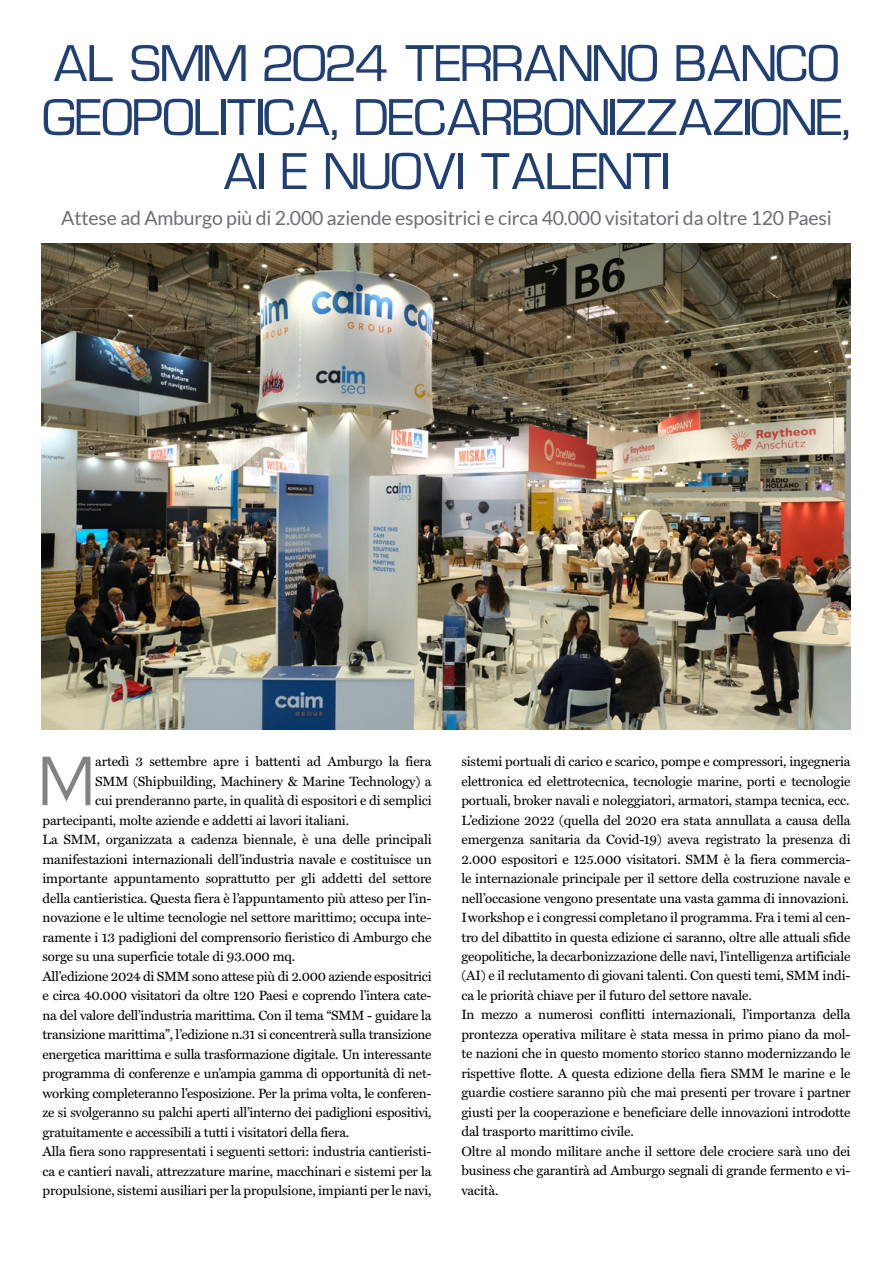
<style>
.page{position:relative;width:893px;height:1263px;background:#fff}
.page>*{position:absolute;margin:0;border:0;box-sizing:border-box;transform-origin:0 0}
.t1{font:69.15px "Red Hat Display";color:#828282}
.t2{font:58.5px/54px "Euro Style Normal";letter-spacing:.01em;color:#203f74;text-align:center}
.t3{font:19.5px "Lato";letter-spacing:-.01em;color:#6d6e71}
.t4{font:13.5px/19.5px "Miller Text Roman";letter-spacing:-.01em;color:#000}
</style>
<div class="page">
<img style="left:42px;top:243px;width:808px;height:486px">
<h2 class="t2" style="left:43px;top:40px;width:808px">AL SMM 2024 TERRANNO BANCO<br>GEOPOLITICA, DECARBONIZZAZIONE,<br>AI E NUOVI TALENTI</h2>
<h3 class="t3" style="left:61px;top:207px;width:772px">Attese ad Amburgo più di 2.000 aziende espositrici e circa 40.000 visitatori da oltre 120 Paesi</h3>
<h1 class="t1" style="left:37px;top:736px;width:60px">M</h1>
<p class="t4" style="left:95px;top:752px;width:338px">artedì 3 settembre apre i battenti ad Amburgo la fiera</p>
<p class="t4" style="left:95px;top:771px;width:338px">SMM (Shipbuilding, Machinery &amp; Marine Technology) a</p>
<p class="t4" style="left:95px;top:791px;width:338px">cui prenderanno parte, in qualità di espositori e di semplici</p>
<p class="t4" style="left:43px;top:810px;width:308px">partecipanti, molte aziende e addetti ai lavori italiani.</p>
<p class="t4" style="left:43px;top:830px;width:391px">La SMM, organizzata a cadenza biennale, è una delle principali</p>
<p class="t4" style="left:43px;top:849px;width:391px">manifestazioni internazionali dell’industria navale e costituisce un</p>
<p class="t4" style="left:43px;top:869px;width:391px">importante appuntamento soprattutto per gli addetti del settore</p>
<p class="t4" style="left:43px;top:888px;width:391px">della cantieristica. Questa fiera è l’appuntamento più atteso per l’in-</p>
<p class="t4" style="left:43px;top:908px;width:391px">novazione e le ultime tecnologie nel settore marittimo; occupa inte-</p>
<p class="t4" style="left:43px;top:927px;width:391px">ramente i 13 padiglioni del comprensorio fieristico di Amburgo che</p>
<p class="t4" style="left:43px;top:947px;width:254px">sorge su una superficie totale di 93.000 mq.</p>
<p class="t4" style="left:43px;top:966px;width:391px">All’edizione 2024 di SMM sono attese più di 2.000 aziende espositrici</p>
<p class="t4" style="left:43px;top:986px;width:391px">e circa 40.000 visitatori da oltre 120 Paesi e coprendo l’intera cate-</p>
<p class="t4" style="left:43px;top:1005px;width:391px">na del valore dell’industria marittima. Con il tema “SMM - guidare la</p>
<p class="t4" style="left:43px;top:1025px;width:391px">transizione marittima”, l’edizione n.31 si concentrerà sulla transizione</p>
<p class="t4" style="left:43px;top:1044px;width:391px">energetica marittima e sulla trasformazione digitale. Un interessante</p>
<p class="t4" style="left:43px;top:1064px;width:391px">programma di conferenze e un’ampia gamma di opportunità di net-</p>
<p class="t4" style="left:43px;top:1083px;width:391px">working completeranno l’esposizione. Per la prima volta, le conferen-</p>
<p class="t4" style="left:43px;top:1103px;width:391px">ze si svolgeranno su palchi aperti all’interno dei padiglioni espositivi,</p>
<p class="t4" style="left:43px;top:1122px;width:308px">gratuitamente e accessibili a tutti i visitatori della fiera.</p>
<p class="t4" style="left:43px;top:1141px;width:391px">Alla fiera sono rappresentati i seguenti settori: industria cantieristi-</p>
<p class="t4" style="left:43px;top:1161px;width:391px">ca e cantieri navali, attrezzature marine, macchinari e sistemi per la</p>
<p class="t4" style="left:43px;top:1180px;width:391px">propulsione, sistemi ausiliari per la propulsione, impianti per le navi,</p>
<p class="t4" style="left:461px;top:751px;width:391px">sistemi portuali di carico e scarico, pompe e compressori, ingegneria elettronica ed elettrotecnica, tecnologie marine, porti e tecnologie portuali, broker navali e noleggiatori, armatori, stampa tecnica, ecc.<br>L’edizione 2022 (quella del 2020 era stata annullata a causa della emergenza sanitaria da Covid-19) aveva registrato la presenza di 2.000 espositori e 125.000 visitatori. SMM è la fiera commercia&shy;le internazionale principale per il settore della costruzione navale e nell’occasione vengono presentate una vasta gamma di innovazioni.<br>I workshop e i congressi completano il programma. Fra i temi al cen&shy;tro del dibattito in questa edizione ci saranno, oltre alle attuali sfide geopolitiche, la decarbonizzazione delle navi, l’intelligenza artificiale (AI) e il reclutamento di giovani talenti. Con questi temi, SMM indi&shy;ca le priorità chiave per il futuro del settore navale.<br>In mezzo a numerosi conflitti internazionali, l’importanza della prontezza operativa militare è stata messa in primo piano da mol&shy;te nazioni che in questo momento storico stanno modernizzando le rispettive flotte. A questa edizione della fiera SMM le marine e le guardie costiere saranno più che mai presenti per trovare i partner giusti per la cooperazione e beneficiare delle innovazioni introdotte dal trasporto marittimo civile.<br>Oltre al mondo militare anche il settore dele crociere sarà uno dei business che garantirà ad Amburgo segnali di grande fermento e vi&shy;vacità.</p>
</div>
